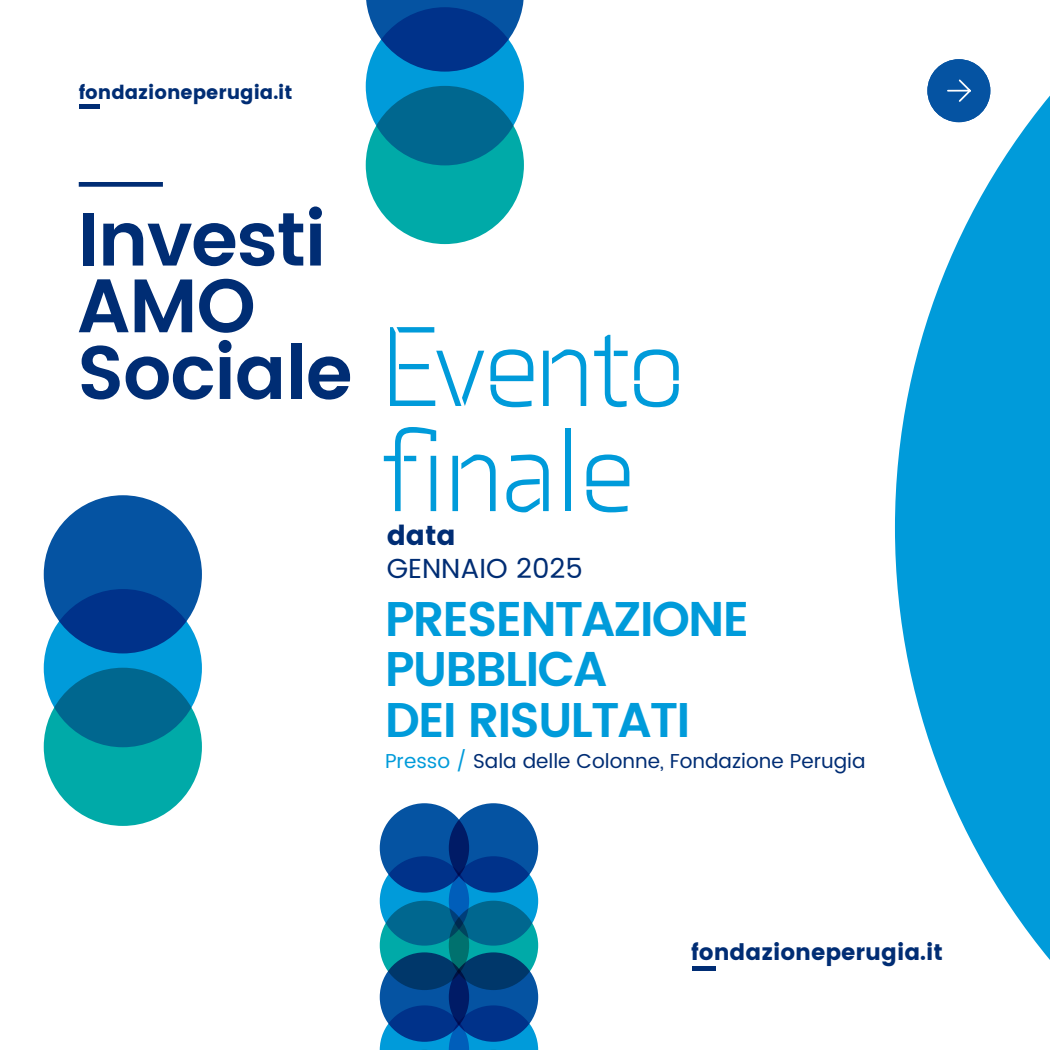
<style>
.page{position:relative;width:1050px;height:1050px;background:#fff}
.page>*{position:absolute;margin:0;border:0;box-sizing:border-box;transform-origin:0 0}
.t1{font:300 116.64px/105.1px "Axia Stencil";letter-spacing:-.04em;color:#009bda}
.t2{font:600 48.65px/50.6px "Poppins";letter-spacing:-.04em;color:#009bda}
.t3{font:27.56px "Poppins";color:#002d74}
.t4{font:700 27.56px "Poppins";color:#002d74}
.t5{font:700 22.75px "Poppins";color:#002d74}
.t6{font:20.12px "Poppins";color:#002d74}
.t7{font:700 19.34px "Poppins";color:#002d74}
.s1{color:#009bda}
</style>
<div class="page">
<svg style="left:895px;top:59px;width:155px;height:901px;fill:#009bda"></svg>
<div style="left:927px;top:59px;width:63px;height:63px;background:#0553a2;border-radius:50%"></div>
<svg style="left:947px;top:79px;width:24px;height:23px"></svg>
<div style="left:83px;top:213px;width:10px;height:53px;background:#002d74"></div>
<svg style="left:103px;top:213px;width:200px;height:53px"></svg>
<svg style="left:309px;top:206px;width:13px;height:60px"></svg>
<svg style="left:79px;top:279px;width:50px;height:53px"></svg>
<svg style="left:135px;top:279px;width:57px;height:53px"></svg>
<svg style="left:199px;top:279px;width:54px;height:54px"></svg>
<svg style="left:82px;top:345px;width:38px;height:55px"></svg>
<svg style="left:126px;top:356px;width:87px;height:44px"></svg>
<svg style="left:219px;top:340px;width:62px;height:60px"></svg>
<div style="left:291px;top:343px;width:10px;height:56px;background:#002d74"></div>
<svg style="left:308px;top:356px;width:42px;height:44px"></svg>
<svg style="left:366px;top:0;width:158px;height:71px"></svg>
<svg style="left:366px;top:7px;width:158px;height:158px;background:#0068b3"></svg>
<svg style="left:366px;top:86px;width:158px;height:158px;background:#008f9e"></svg>
<div style="left:44px;top:495px;width:158px;height:158px;background:#0553a2;border-radius:50%"></div>
<svg style="left:44px;top:589px;width:158px;height:158px;background:#0068b3"></svg>
<svg style="left:44px;top:668px;width:158px;height:158px;background:#008f9e"></svg>
<div style="left:692px;top:966px;width:24px;height:5px;background:#002d74"></div>
<div style="left:380px;top:952px;width:89px;height:90px;background:#0553a2;border-radius:50%"></div>
<div style="left:380px;top:803px;width:89px;height:90px;background:#0553a2;border-radius:50%"></div>
<svg style="left:380px;top:856px;width:89px;height:90px;background:#005eab"></svg>
<svg style="left:380px;top:901px;width:89px;height:89px;background:#006587"></svg>
<svg style="left:449px;top:952px;width:89px;height:90px;background:#034391"></svg>
<svg style="left:380px;top:1005px;width:158px;height:45px;background:#0a59a6"></svg>
<svg style="left:449px;top:803px;width:89px;height:90px;background:#054a98"></svg>
<svg style="left:449px;top:856px;width:89px;height:90px;background:#005dac"></svg>
<svg style="left:449px;top:901px;width:89px;height:89px;background:#006483"></svg>
<hr style="left:79px;top:104px;width:21px;height:4px;background:#002d74">
<div style="left:79px;top:182px;width:84px;height:5px;background:#002d74"></div>
<p class="t7" style="left:79px;top:81px;width:215px">fondazioneperugia.it</p>
<h1 class="t1" style="left:380px;top:314px;width:309px">Evento finale</h1>
<h3 class="t4" style="left:387px;top:520px;width:71px">data</h3>
<h3 class="t3" style="left:387px;top:549px;width:198px">GENNAIO 2025</h3>
<h2 class="t2" style="left:385px;top:595px;width:366px">PRESENTAZIONE<br>PUBBLICA<br>DEI RISULTATI</h2>
<p class="t6" style="left:385px;top:746px;width:482px"><span class="s1">Presso /</span> Sala delle Colonne, Fondazione Perugia</p>
<p class="t5" style="left:691px;top:939px;width:253px">fondazioneperugia.it</p>
</div>
